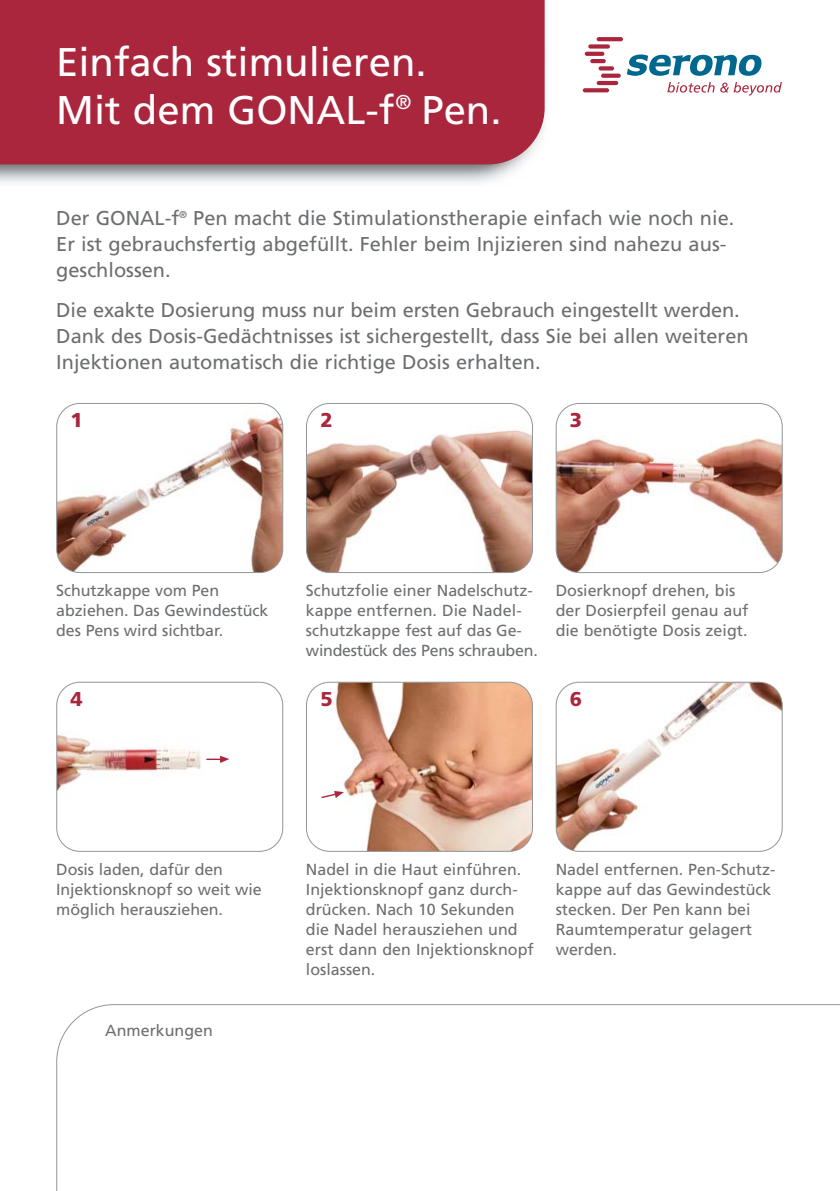
<style>
.page{position:relative;width:840px;height:1191px;background:#fff}
.page>*{position:absolute;margin:0;border:0;box-sizing:border-box;transform-origin:0 0}
.t1{font:40px/48px "Frutiger";color:#fff}
.t2{font:20px/26px "Frutiger";color:#6c6e70}
.t3{font:900 20px "Frutiger";color:#aa263d}
.t4{font:16px/20px "Frutiger";color:#6c6e70}
</style>
<div class="page">
<img style="left:0;top:0;width:546px;height:182px">
<div style="left:0;top:0;width:544px;height:164px;background:#aa263d"></div>
<svg style="left:56px;top:1004px;width:783px;height:187px"></svg>
<img style="left:306px;top:404px;width:226px;height:168px;border-radius:23px">
<div style="left:306px;top:403px;width:226px;height:170px;border:2px solid #939598;border-radius:24px"></div>
<img style="left:556px;top:405px;width:225px;height:167px;border-radius:23px">
<div style="left:555px;top:403px;width:227px;height:170px;border:2px solid #939598;border-radius:24px"></div>
<img style="left:59px;top:406px;width:223px;height:166px">
<div style="left:56px;top:403px;width:227px;height:170px;border:2px solid #939598;border-radius:24px"></div>
<img style="left:306px;top:682px;width:226px;height:169px;border-radius:23px">
<div style="left:306px;top:681px;width:226px;height:171px;border:2px solid #939598;border-radius:24px"></div>
<img style="left:556px;top:682px;width:225px;height:168px;border-radius:23px">
<div style="left:555px;top:681px;width:227px;height:171px;border:2px solid #939598;border-radius:24px"></div>
<img style="left:59px;top:692px;width:223px;height:149px">
<div style="left:56px;top:681px;width:227px;height:171px;border:2px solid #939598;border-radius:24px"></div>
<svg style="left:206px;top:755px;width:23px;height:8px"></svg>
<svg style="left:320px;top:791px;width:24px;height:8px"></svg>
<svg style="left:596px;top:37px;width:26px;height:4px"></svg>
<svg style="left:582px;top:88px;width:26px;height:4px"></svg>
<div style="left:588px;top:44px;width:21px;height:5px;background:#aa263d;border-radius:2px"></div>
<hr style="left:596px;top:81px;width:22px;height:4px;background:#aa263d;border-radius:2px">
<svg style="left:584px;top:52px;width:20px;height:4px"></svg>
<svg style="left:600px;top:74px;width:20px;height:4px"></svg>
<hr style="left:590px;top:59px;width:15px;height:4px;background:#aa263d;border-radius:2px">
<svg style="left:598px;top:66px;width:15px;height:4px"></svg>
<svg style="left:667px;top:82px;width:114px;height:13px"></svg>
<svg style="left:627px;top:54px;width:135px;height:22px"></svg>
<h1 class="t1" style="left:56px;top:41px;width:446px">Einfach stimulieren.<br>Mit dem GONAL-f<sup>®</sup> Pen.</h1>
<p class="t2" style="left:56px;top:207px;width:679px">Der GONAL-f<sup>®</sup> Pen macht die Stimulationstherapie einfach wie noch nie.<br>Er ist gebrauchsfertig abgefüllt. Fehler beim Injizieren sind nahezu aus&shy;geschlossen.</p>
<p class="t2" style="left:56px;top:299px;width:693px">Die exakte Dosierung muss nur beim ersten Gebrauch eingestellt werden.<br>Dank des Dosis-Gedächtnisses ist sichergestellt, dass Sie bei allen weiteren<br>Injektionen automatisch die richtige Dosis erhalten.</p>
<p class="t3" style="left:71px;top:412px;width:14px">1</p>
<p class="t3" style="left:320px;top:412px;width:14px">2</p>
<p class="t3" style="left:569px;top:412px;width:14px">3</p>
<p class="t4" style="left:56px;top:582px;width:213px">Schutzkappe vom Pen abziehen. Das Gewindestück des Pens wird sichtbar.</p>
<p class="t4" style="left:306px;top:582px;width:233px">Schutzfolie einer Nadelschutz&shy;kappe entfernen. Die Nadel&shy;schutzkappe fest auf das Ge&shy;windestück des Pens schrauben.</p>
<p class="t4" style="left:555px;top:582px;width:194px">Dosierknopf drehen, bis der Dosierpfeil genau auf die benötigte Dosis zeigt.</p>
<p class="t3" style="left:71px;top:690px;width:14px">4</p>
<p class="t3" style="left:320px;top:690px;width:14px">5</p>
<p class="t3" style="left:569px;top:690px;width:14px">6</p>
<p class="t4" style="left:56px;top:860px;width:207px">Dosis laden, dafür den<br>Injektionsknopf so weit wie möglich herausziehen.</p>
<p class="t4" style="left:105px;top:1021px;width:109px">Anmerkungen</p>
<p class="t4" style="left:306px;top:860px;width:229px">Nadel in die Haut einführen.<br>Injektionsknopf ganz durch&shy;drücken. Nach 10 Sekunden die Nadel herausziehen und erst dann den Injektionsknopf loslassen.</p>
<p class="t4" style="left:555px;top:860px;width:221px">Nadel entfernen. Pen-Schutz&shy;kappe auf das Gewindestück stecken. Der Pen kann bei<br>Raumtemperatur gelagert werden.</p>
</div>
